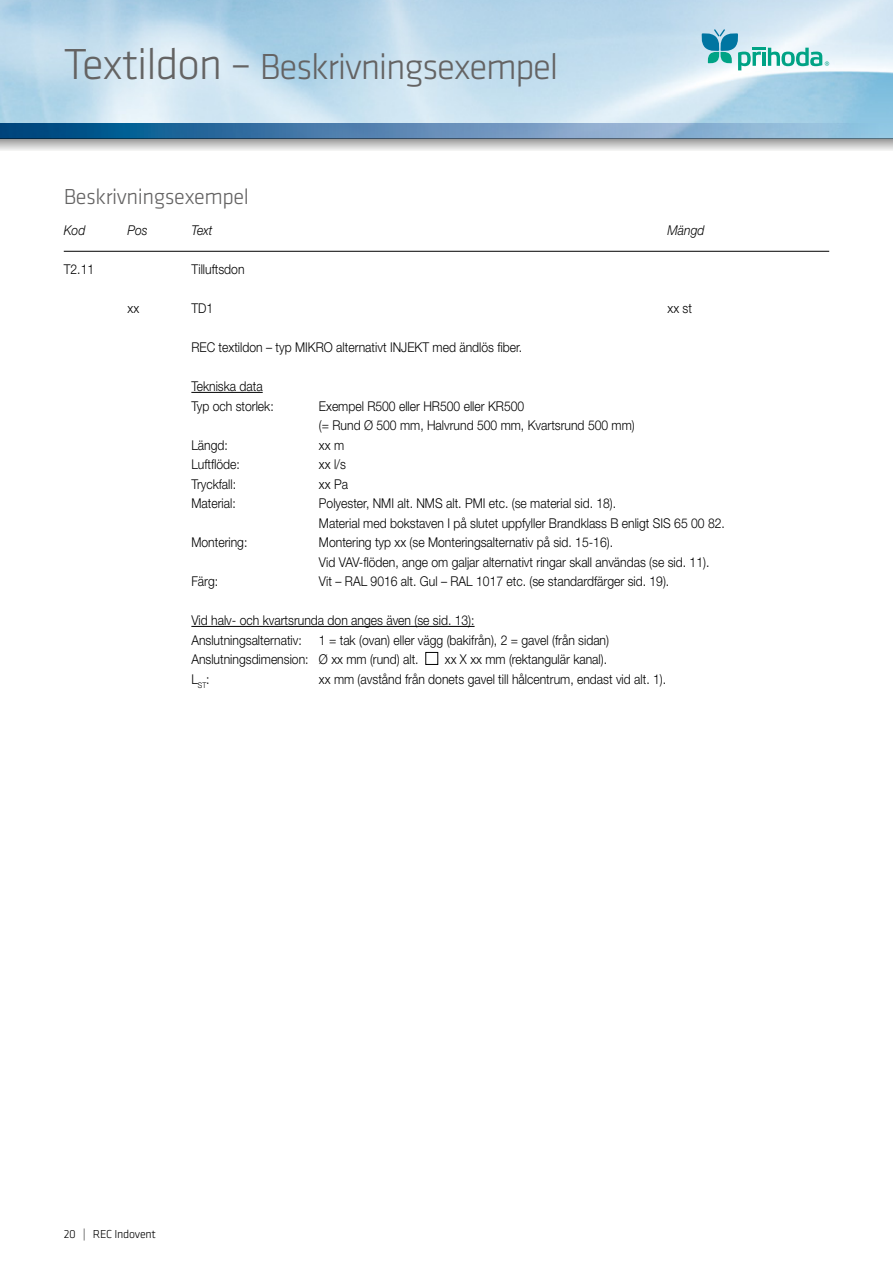
<style>
.page{position:relative;width:893px;height:1263px;background:#fff}
.page>*{position:absolute;margin:0;border:0;box-sizing:border-box;transform-origin:0 0}
.t1{font:300 37.5px "Klavika";letter-spacing:-.035em;color:#646363}
.t2{font:300 22.5px "Klavika";letter-spacing:-.02em;color:#646363}
.t3{font:300 13.5px/19.5px "Helvetica Neue LT Std";color:#000;scale:.9 1}
.t4{font:italic 300 13.5px "Helvetica Neue LT Std";color:#000;scale:.9 1}
.t5{font:300 12px "Klavika";letter-spacing:-.02em;color:#000}
.s1{font-size:45px}
</style>
<div class="page">
<svg style="left:0;top:123px;width:893px;height:15px;background:#5a8db7"></svg>
<svg style="left:0;top:138px;width:893px;height:13px;background:#bdbfc1"></svg>
<svg style="left:702px;top:29px;width:127px;height:41px"></svg>
<hr style="left:191px;top:392px;width:72px;height:1px;background:#000">
<hr style="left:191px;top:626px;width:284px;height:1px;background:#000">
<div style="left:425px;top:652px;width:13px;height:13px;border:1px solid #000"></div>
<hr style="left:64px;top:251px;width:765px;height:1px;background:#000">
<h1 class="t1" style="left:64px;top:46px;width:496px"><span class="s1">Textildon –</span> Beskrivningsexempel</h1>
<h2 class="t2" style="left:64px;top:184px;width:187px">Beskrivningsexempel</h2>
<p class="t4" style="left:64px;top:222px;width:26px">Kod</p>
<p class="t4" style="left:128px;top:222px;width:24px">Pos</p>
<p class="t4" style="left:191px;top:222px;width:25px">Text</p>
<p class="t4" style="left:668px;top:222px;width:43px">Mängd</p>
<p class="t3" style="left:64px;top:259px;width:35px">T2.11</p>
<p class="t3" style="left:191px;top:259px;width:61px">Tilluftsdon</p>
<p class="t3" style="left:128px;top:298px;width:14px">xx</p>
<p class="t3" style="left:191px;top:298px;width:26px">TD1</p>
<p class="t3" style="left:668px;top:298px;width:29px">xx st</p>
<p class="t3" style="left:191px;top:337px;width:369px">REC textildon – typ MIKRO alternativt INJEKT med ändlös fiber.</p>
<p class="t3" style="left:191px;top:376px;width:93px">Tekniska data<br>Typ och storlek:</p>
<p class="t3" style="left:319px;top:396px;width:352px">Exempel R500 eller HR500 eller KR500<br>(= Rund Ø 500 mm, Halvrund 500 mm, Kvartsrund 500 mm)</p>
<p class="t3" style="left:191px;top:435px;width:42px">Längd:</p>
<p class="t3" style="left:319px;top:435px;width:29px">xx m</p>
<p class="t3" style="left:191px;top:454px;width:56px">Luftflöde:</p>
<p class="t3" style="left:319px;top:454px;width:32px">xx l/s</p>
<p class="t3" style="left:191px;top:474px;width:51px">Tryckfall:</p>
<p class="t3" style="left:319px;top:474px;width:34px">xx Pa</p>
<p class="t3" style="left:191px;top:493px;width:51px">Material:</p>
<p class="t3" style="left:319px;top:493px;width:453px">Polyester, NMI alt. NMS alt. PMI etc. (se material sid. 18).<br>Material med bokstaven I på slutet uppfyller Brandklass B enligt SIS 65 00 82.</p>
<p class="t3" style="left:191px;top:532px;width:64px">Montering:</p>
<p class="t3" style="left:319px;top:532px;width:435px">Montering typ xx (se Monteringsalternativ på sid. 15-16).<br>Vid VAV-flöden, ange om galjar alternativt ringar skall användas (se sid. 11).</p>
<p class="t3" style="left:191px;top:571px;width:31px">Färg:</p>
<p class="t3" style="left:319px;top:571px;width:391px">Vit – RAL 9016 alt. Gul – RAL 1017 etc. (se standardfärger sid. 19).</p>
<p class="t3" style="left:191px;top:610px;width:316px">Vid halv- och kvartsrunda don anges även (se sid. 13):<br>Anslutningsalternativ:</p>
<p class="t3" style="left:191px;top:630px;width:466px;text-indent:128px">1 = tak (ovan) eller vägg (bakifrån), 2 = gavel (från sidan)<br>Anslutningsdimension: Ø xx mm (rund) alt.</p>
<p class="t3" style="left:445px;top:649px;width:182px">xx X xx mm (rektangulär kanal).</p>
<p class="t3" style="left:191px;top:669px;width:22px">L<sub>ST</sub>:</p>
<p class="t3" style="left:319px;top:669px;width:387px">xx mm (avstånd från donets gavel till hålcentrum, endast vid alt. 1).</p>
<p class="t5" style="left:64px;top:1228px;width:94px">20 | REC Indovent</p>
</div>
